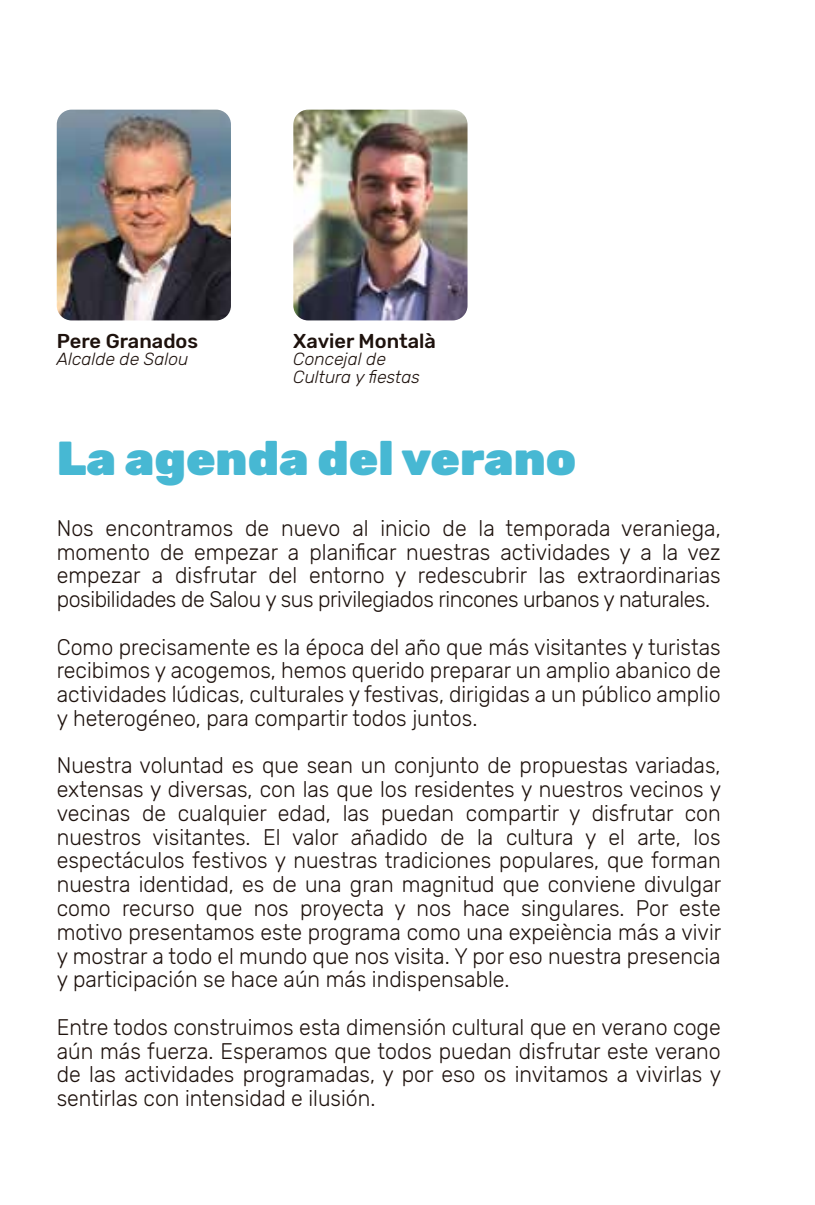
<style>
.page{position:relative;width:815px;height:1205px;background:#fff}
.page>*{position:absolute;margin:0;border:0;box-sizing:border-box;transform-origin:0 0}
.t1{font:900 47.5px "Rubik";color:#47b8d3}
.t2{font:300 22.5px/23.8px "Rubik";color:#1e120d;text-align:justify;scale:.95 1}
.t3{font:500 20px "Rubik";color:#1e120d}
.t4{font:italic 300 17.5px/17.5px "Rubik";color:#1e120d}
</style>
<div class="page">
<img style="left:57px;top:110px;width:174px;height:210px">
<img style="left:293px;top:110px;width:175px;height:210px">
<p class="t3" style="left:57px;top:329px;width:143px">Pere Granados</p>
<p class="t4" style="left:57px;top:351px;width:133px">Alcalde de Salou</p>
<p class="t3" style="left:293px;top:329px;width:144px">Xavier Montalà</p>
<p class="t4" style="left:293px;top:351px;width:128px">Concejal de<br>Cultura y fiestas</p>
<h1 class="t1" style="left:57px;top:430px;width:521px">La agenda del verano</h1>
<p class="t2" style="left:57px;top:517px;width:700px">Nos encontramos de nuevo al inicio de la temporada veraniega, momento de empezar a planificar nuestras actividades y a la vez empezar a disfrutar del entorno y redescubrir las extraordinarias posibilidades de Salou y sus privilegiados rincones urbanos y naturales.</p>
<p class="t2" style="left:57px;top:635px;width:700px">Como precisamente es la época del año que más visitantes y turistas recibimos y acogemos, hemos querido preparar un amplio abanico de actividades lúdicas, culturales y festivas, dirigidas a un público amplio y heterogéneo, para compartir todos juntos.</p>
<p class="t2" style="left:57px;top:754px;width:701px">Nuestra voluntad es que sean un conjunto de propuestas variadas, extensas y diversas, con las que los residentes y nuestros vecinos y vecinas de cualquier edad, las puedan compartir y disfrutar con nuestros visitantes. El valor añadido de la cultura y el arte, los espectáculos festivos y nuestras tradiciones populares, que forman nuestra identidad, es de una gran magnitud que conviene divulgar como recurso que nos proyecta y nos hace singulares. Por este motivo presentamos este programa como una expeiència más a vivir y mostrar a todo el mundo que nos visita. Y por eso nuestra presencia y participación se hace aún más indispensable.</p>
<p class="t2" style="left:57px;top:1015px;width:701px">Entre todos construimos esta dimensión cultural que en verano coge aún más fuerza. Esperamos que todos puedan disfrutar este verano de las actividades programadas, y por eso os invitamos a vivirlas y sentirlas con intensidad e ilusión.</p>
</div>
